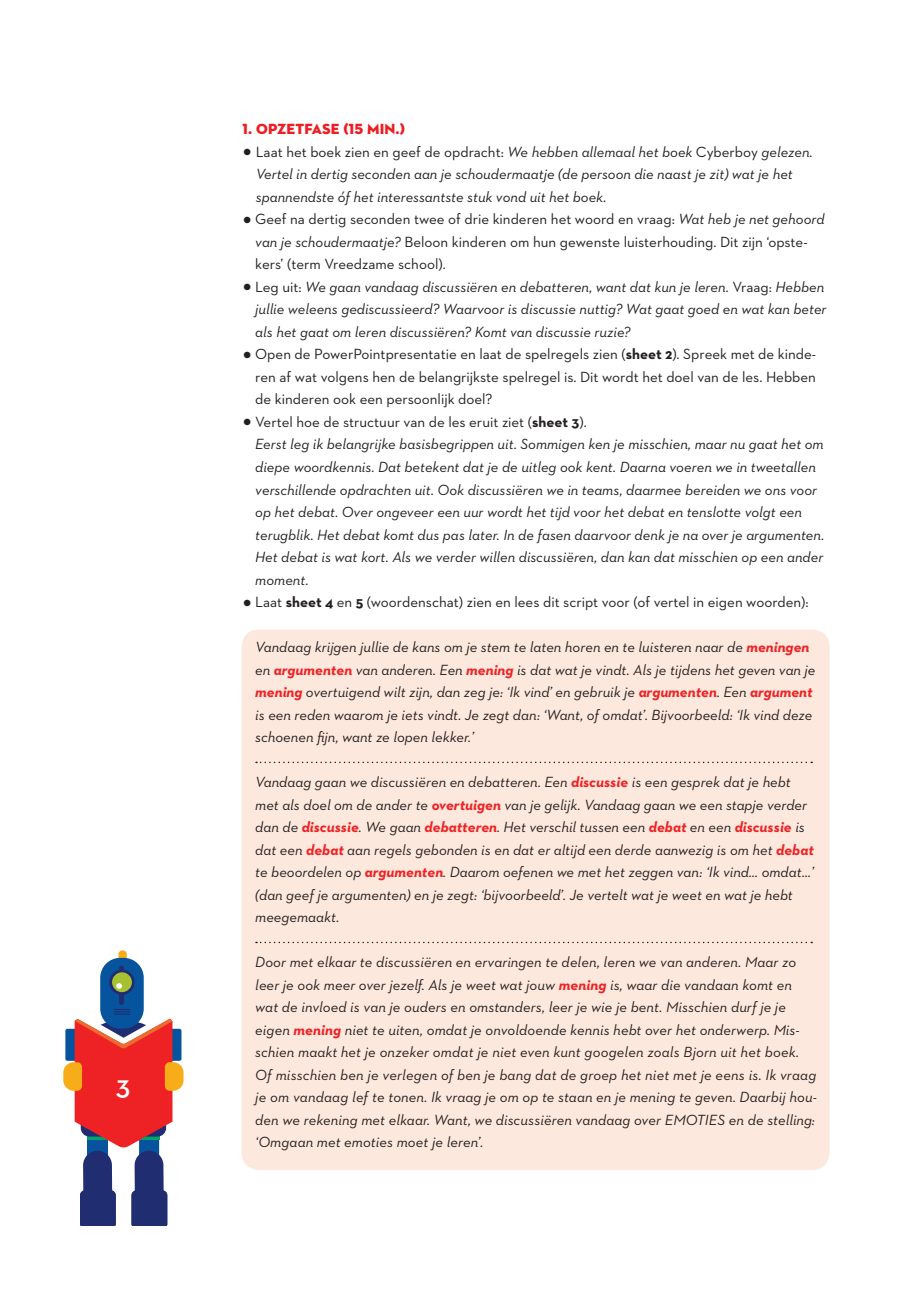
<style>
.page{position:relative;width:919px;height:1289px;background:#fff}
.page>*{position:absolute;margin:0;border:0;box-sizing:border-box;transform-origin:0 0}
.t1{font:600 28.5px "Neutraface 2 Text";color:#fff}
.body{font:italic 15px/22.5px "Neutraface 2 Text";color:#231f20}
.body-2{font:15px/22.5px "Neutraface 2 Text";color:#231f20}
.body-3{font:15px "Neutraface 2 Display Titling";letter-spacing:.01em;color:#ee1d23}
.s1{font-style:normal;font-size:34.5px}
.s2{font-style:normal}
.s3{font-size:34.5px}
.s4{font-style:italic}
.s5{font-weight:700}
.s6{font-weight:700;color:#ee2124}
</style>
<div class="page">
<svg style="left:118px;top:950px;width:9px;height:7px"></svg>
<div style="left:100px;top:957px;width:44px;height:71px;background:#06549e;border-radius:20px"></div>
<div style="left:119px;top:965px;width:5px;height:39px;background:#212d71;border-radius:2px"></div>
<svg style="left:109px;top:970px;width:26px;height:24px"></svg>
<svg style="left:63px;top:1008px;width:120px;height:217px"></svg>
<div style="left:242px;top:629px;width:587px;height:540px;background:#fde8dd;border-radius:17px"></div>
<svg style="left:256px;top:761px;width:556px;height:2px"></svg>
<svg style="left:256px;top:941px;width:556px;height:2px"></svg>
<h1 class="t1" style="left:116px;top:1066px;width:16px">3</h1>
<p class="body-3" style="left:242px;top:120px;width:164px">1. OPZETFASE (15 MIN.)</p>
<p class="body" style="left:256px;top:140px;width:558px;text-indent:-13px"><span class="s1">•</span> <span class="s2">Laat het boek zien en geef de opdracht:</span> We hebben allemaal het boek <span class="s2">Cyberboy</span> gelezen.<br>Vertel in dertig seconden aan je schoudermaatje (de persoon die naast je zit) wat je het spannendste óf het interessantste stuk vond uit het boek<span class="s2">.</span></p>
<p class="body-2" style="left:255px;top:208px;width:570px;text-indent:-13px"><span class="s3">•</span> Geef na dertig seconden twee of drie kinderen het woord en vraag: <span class="s4">Wat heb je net gehoord van je schoudermaatje?</span> Beloon kinderen om hun gewenste luisterhouding. Dit zijn ‘opste&shy;kers’ (term Vreedzame school).</p>
<p class="body" style="left:255px;top:275px;width:572px;text-indent:-13px"><span class="s1">•</span> <span class="s2">Leg uit:</span> We gaan vandaag discussiëren en debatteren, want dat kun je leren. <span class="s2">Vraag:</span> Hebben jullie weleens gediscussieerd? Waarvoor is discussie nuttig? Wat gaat goed en wat kan beter als het gaat om leren discussiëren? Komt van discussie ruzie?</p>
<p class="body-2" style="left:255px;top:343px;width:562px;text-align:justify;text-indent:-13px"><span class="s3">•</span> Open de PowerPointpresentatie en laat de spelregels zien (<span class="s5">sheet 2</span>). Spreek met de kinde&shy;ren af wat volgens hen de belangrijkste spelregel is. Dit wordt het doel van de les. Hebben de kinderen ook een persoonlijk doel?</p>
<p class="body-2" style="left:242px;top:410px;width:345px"><span class="s3">•</span> Vertel hoe de structuur van de les eruit ziet (<span class="s5">sheet 3</span>).</p>
<p class="body" style="left:255px;top:433px;width:570px">Eerst leg ik belangrijke basisbegrippen uit. Sommigen ken je misschien, maar nu gaat het om diepe woordkennis. Dat betekent dat je de uitleg ook kent. Daarna voeren we in tweetallen verschillende opdrachten uit. Ook discussiëren we in teams, daarmee bereiden we ons voor op het debat. Over ongeveer een uur wordt het tijd voor het debat en tenslotte volgt een terugblik. Het debat komt dus pas later. In de fasen daarvoor denk je na over je argumenten.<br>Het debat is wat kort. Als we verder willen discussiëren, dan kan dat misschien op een ander moment.</p>
<p class="body-2" style="left:242px;top:590px;width:567px"><span class="s3">•</span> Laat <span class="s5">sheet 4</span> en <span class="s5">5</span> (woordenschat) zien en lees dit script voor (of vertel in eigen woorden):</p>
<p class="body" style="left:255px;top:635px;width:561px">Vandaag krijgen jullie de kans om je stem te laten horen en te luisteren naar de <span class="s6">meningen </span>en <span class="s6">argumenten</span> van anderen. Een <span class="s6">mening</span> is dat wat je vindt. Als je tijdens het geven van je <span class="s6">mening</span> overtuigend wilt zijn, dan zeg je: ‘Ik vind’ en gebruik je <span class="s6">argumenten</span>. Een <span class="s6">argument </span>is een reden waarom je iets vindt. Je zegt dan: ‘Want, of omdat’. Bijvoorbeeld: ‘Ik vind deze schoenen fijn, want ze lopen lekker.’</p>
<p class="body" style="left:255px;top:770px;width:560px">Vandaag gaan we discussiëren en debatteren. Een <span class="s6">discussie</span> is een gesprek dat je hebt met als doel om de ander te <span class="s6">overtuigen</span> van je gelijk. Vandaag gaan we een stapje verder dan de <span class="s6">discussie</span>. We gaan <span class="s6">debatteren</span>. Het verschil tussen een <span class="s6">debat</span> en een <span class="s6">discussie</span> is dat een <span class="s6">debat</span> aan regels gebonden is en dat er altijd een derde aanwezig is om het <span class="s6">debat </span>te beoordelen op <span class="s6">argumenten</span>. Daarom oefenen we met het zeggen van: ‘Ik vind… omdat…’ (dan geef je argumenten) en je zegt: ‘bijvoorbeeld’. Je vertelt wat je weet en wat je hebt meegemaakt.</p>
<p class="body" style="left:255px;top:950px;width:563px">Door met elkaar te discussiëren en ervaringen te delen, leren we van anderen. Maar zo leer je ook meer over jezelf. Als je weet wat jouw <span class="s6">mening</span> is, waar die vandaan komt en wat de invloed is van je ouders en omstanders, leer je wie je bent. Misschien durf je je eigen <span class="s6">mening</span> niet te uiten, omdat je onvoldoende kennis hebt over het onderwerp. Mis&shy;schien maakt het je onzeker omdat je niet even kunt googelen zoals Bjorn uit het boek.<br>Of misschien ben je verlegen of ben je bang dat de groep het niet met je eens is. Ik vraag je om vandaag lef te tonen. Ik vraag je om op te staan en je mening te geven. Daarbij hou&shy;den we rekening met elkaar. Want, we discussiëren vandaag over EMOTIES en de stelling: ‘Omgaan met emoties moet je leren’.</p>
</div>
